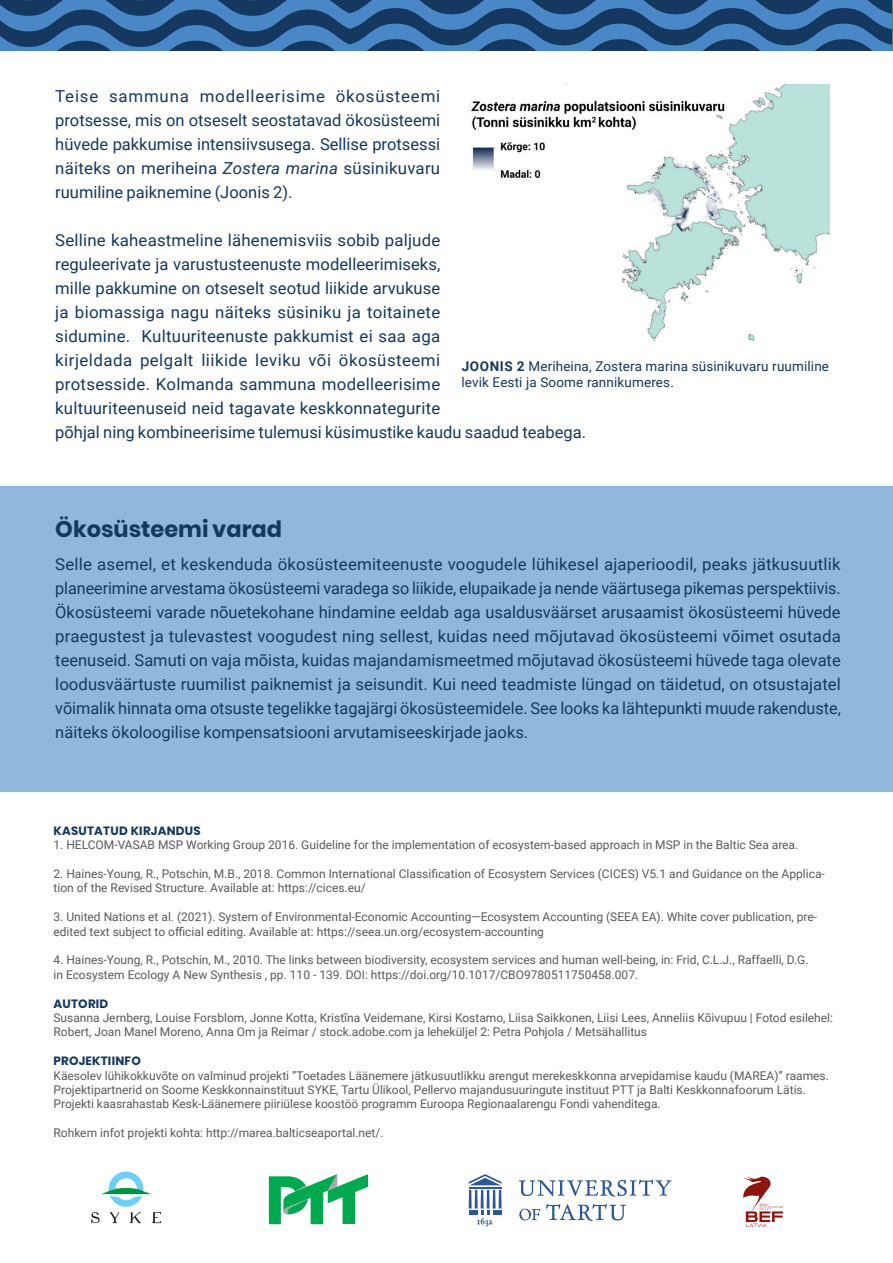
<style>
.page{position:relative;width:893px;height:1263px;background:#fff}
.page>*{position:absolute;margin:0;border:0;box-sizing:border-box;transform-origin:0 0}
.t1{font:700 22.5px "Poppins";color:#14385f}
.t2{font:16.5px/24px "Roboto";color:#14385f;text-align:justify}
.t3{font:13.5px/16.2px "Roboto";letter-spacing:.01em;color:#14385f}
.t4{font:12px/14.4px "Roboto";color:#58595b}
.t5{font:700 12px "Poppins";letter-spacing:.02em;color:#14385f}
.s1{font-style:italic}
.s2{font-weight:700}
.s3{font-family:"Poppins";font-weight:700;color:#14385f}
</style>
<div class="page">
<svg style="left:0;top:0;width:892px;height:51px"></svg>
<div style="left:0;top:486px;width:893px;height:306px;background:#92b7dc"></div>
<img style="left:471px;top:84px;width:358px;height:258px">
<svg style="left:91px;top:1171px;width:70px;height:52px"></svg>
<svg style="left:269px;top:1174px;width:99px;height:50px"></svg>
<svg style="left:519px;top:1179px;width:153px;height:17px"></svg>
<svg style="left:519px;top:1209px;width:21px;height:11px"></svg>
<svg style="left:546px;top:1204px;width:80px;height:17px"></svg>
<hr style="left:469px;top:1187px;width:33px;height:1px;background:#2c5798">
<svg style="left:469px;top:1210px;width:33px;height:16px"></svg>
<hr style="left:469px;top:1190px;width:3px;height:18px;background:#2c5798">
<hr style="left:475px;top:1190px;width:3px;height:18px;background:#2c5798">
<hr style="left:481px;top:1190px;width:3px;height:18px;background:#2c5798">
<hr style="left:487px;top:1190px;width:3px;height:18px;background:#2c5798">
<hr style="left:493px;top:1190px;width:3px;height:18px;background:#2c5798">
<hr style="left:499px;top:1190px;width:3px;height:18px;background:#2c5798">
<svg style="left:469px;top:1174px;width:33px;height:11px"></svg>
<svg style="left:743px;top:1175px;width:40px;height:52px"></svg>
<p class="t2" style="left:55px;top:84px;width:386px">Teise sammuna modelleerisime ökosüsteemi protsesse, mis on otseselt seostatavad ökosüsteemi hüvede pakkumise intensiivsusega. Sellise protsessi näiteks on meriheina <span class="s1">Zostera marina</span> süsinikuvaru ruumiline paiknemine (Joonis 2).</p>
<p class="t2" style="left:55px;top:228px;width:387px">Selline kaheastmeline lähenemisviis sobib paljude reguleerivate ja varustusteenuste modelleerimiseks, mille pakkumine on otseselt seotud liikide arvukuse ja biomassiga nagu näiteks süsiniku ja toitainete sidumine. Kultuuriteenuste pakkumist ei saa aga kirjeldada pelgalt liikide leviku või ökosüsteemi protsesside. Kolmanda sammuna modelleerisime kultuuriteenuseid neid tagavate keskkonnategurite</p>
<p class="t2" style="left:55px;top:420px;width:532px">põhjal ning kombineerisime tulemusi küsimustike kaudu saadud teabega.</p>
<p class="t3" style="left:461px;top:358px;width:369px"><span class="s2">JOONIS 2</span> Meriheina, Zostera marina süsinikuvaru ruumiline levik Eesti ja Soome rannikumeres.</p>
<h2 class="t1" style="left:55px;top:516px;width:228px">Ökosüsteemi varad</h2>
<p class="t2" style="left:55px;top:552px;width:787px">Selle asemel, et keskenduda ökosüsteemiteenuste voogudele lühikesel ajaperioodil, peaks jätkusuutlik planeerimine arvestama ökosüsteemi varadega so liikide, elupaikade ja nende väärtusega pikemas perspektiivis.<br>Ökosüsteemi varade nõuetekohane hindamine eeldab aga usaldusväärset arusaamist ökosüsteemi hüvede praegustest ja tulevastest voogudest ning sellest, kuidas need mõjutavad ökosüsteemi võimet osutada teenuseid. Samuti on vaja mõista, kuidas majandamismeetmed mõjutavad ökosüsteemi hüvede taga olevate loodusväärtuste ruumilist paiknemist ja seisundit. Kui need teadmiste lüngad on täidetud, on otsustajatel võimalik hinnata oma otsuste tegelikke tagajärgi ökosüsteemidele. See looks ka lähtepunkti muude rakenduste, näiteks ökoloogilise kompensatsiooni arvutamiseeskirjade jaoks.</p>
<p class="t5" style="left:53px;top:823px;width:149px">KASUTATUD KIRJANDUS</p>
<p class="t4" style="left:53px;top:837px;width:746px">1. HELCOM-VASAB MSP Working Group 2016. Guideline for the implementation of ecosystem-based approach in MSP in the Baltic Sea area.</p>
<p class="t4" style="left:53px;top:866px;width:773px">2. Haines-Young, R., Potschin, M.B., 2018. Common International Classification of Ecosystem Services (CICES) V5.1 and Guidance on the Applica&shy;tion of the Revised Structure. Available at: https://cices.eu/</p>
<p class="t4" style="left:53px;top:909px;width:765px">3. United Nations et al. (2021). System of Environmental-Economic Accounting—Ecosystem Accounting (SEEA EA). White cover publication, pre&shy;edited text subject to official editing. Available at: https://seea.un.org/ecosystem-accounting</p>
<p class="t4" style="left:53px;top:952px;width:757px">4. Haines-Young, R., Potschin, M., 2010. The links between biodiversity, ecosystem services and human well-being, in: Frid, C.L.J., Raffaelli, D.G. in Ecosystem Ecology A New Synthesis , pp. 110 - 139. DOI: https://doi.org/10.1017/CBO9780511750458.007.</p>
<p class="t4" style="left:53px;top:995px;width:781px"><span class="s3">AUTORID<br></span>Susanna Jernberg, Louise Forsblom, Jonne Kotta, Kristīna Veidemane, Kirsi Kostamo, Liisa Saikkonen, Liisi Lees, Anneliis Kõivupuu | Fotod esilehel:<br>Robert, Joan Manel Moreno, Anna Om ja Reimar / stock.adobe.com ja leheküljel 2: Petra Pohjola / Metsähallitus</p>
<p class="t4" style="left:53px;top:1053px;width:777px"><span class="s3">PROJEKTIINFO<br></span>Käesolev lühikokkuvõte on valminud projekti ”Toetades Läänemere jätkusuutlikku arengut merekeskkonna arvepidamise kaudu (MAREA)” raames.<br>Projektipartnerid on Soome Keskkonnainstituut SYKE, Tartu Ülikool, Pellervo majandusuuringute instituut PTT ja Balti Keskkonnafoorum Lätis.<br>Projekti kaasrahastab Kesk-Läänemere piiriülese koostöö programm Euroopa Regionaalarengu Fondi vahenditega.</p>
<p class="t4" style="left:53px;top:1125px;width:332px">Rohkem infot projekti kohta: http://marea.balticseaportal.net/.</p>
</div>
